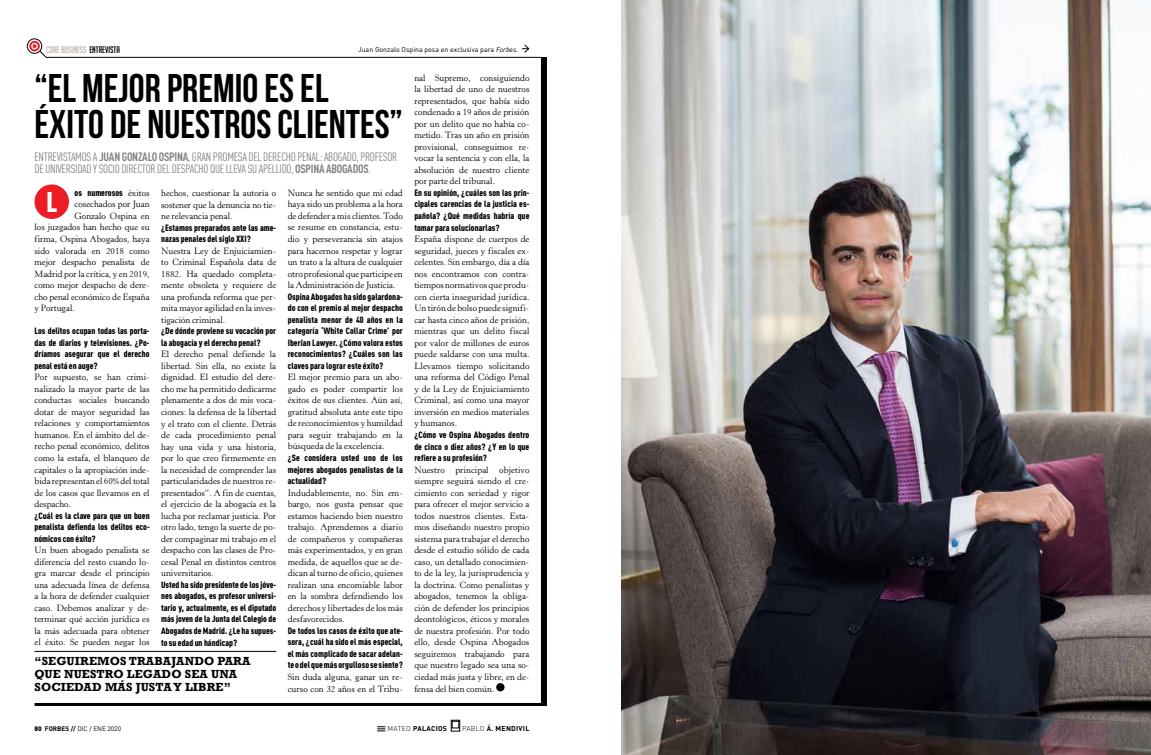
<style>
.page{position:relative;width:1151px;height:755px;background:#fff}
.page>*{position:absolute;margin:0;border:0;box-sizing:border-box;transform-origin:0 0}
.t1{font:700 40px/36px "Bebas Neue";color:#000}
.t2{font:900 28px "DIN Cond";color:#fff}
.t3{font:12px/12px "DIN Cond";letter-spacing:-.02em;color:#808285}
.t4{font:700 12px/13px "Rockwell";letter-spacing:.01em;color:#000}
.t5{font:9.3px "Big Noodle Titling";color:#bfb6ad}
.t6{font:9px/11.5px "Horley Old Style";color:#000;text-align:justify}
.t7{font:900 9px/11.5px "DIN Cond";color:#000;text-align:justify}
.t8{font:7px "DIN Pro";color:#000}
.t9{font:700 7px "DIN Pro";letter-spacing:.04em;color:#000}
.t10{font:6.5px "DIN Pro";color:#000}
.s1{color:#000}
.s2{font-family:"DIN";font-style:italic}
.s3{font-weight:700}
.s4{font-family:"Horley Old Style";font-weight:400}
.s5{font-weight:900}
.s6{font-weight:300}
</style>
<div class="page">
<img style="left:621px;top:0;width:530px;height:754px">
<div style="left:541px;top:57px;width:6px;height:646px;background:#000"></div>
<svg style="left:496px;top:682px;width:9px;height:9px"></svg>
<svg style="left:27px;top:39px;width:15px;height:14px"></svg>
<div style="left:27px;top:39px;width:15px;height:15px;border:1px solid #000;border-radius:50%"></div>
<div style="left:29px;top:41px;width:11px;height:10px;border:2px solid #ed1d24;border-radius:50%"></div>
<div style="left:35px;top:184px;width:34px;height:35px;background:#ed1d24;border-radius:50%"></div>
<svg style="left:377px;top:726px;width:8px;height:4px"></svg>
<div style="left:451px;top:719px;width:9px;height:11px;border:1px solid #000"></div>
<div style="left:452px;top:720px;width:7px;height:7px;border:1px solid #000"></div>
<svg style="left:33px;top:43px;width:508px;height:15px"></svg>
<hr style="left:35px;top:702px;width:512px;height:3px;background:#000">
<hr style="left:35px;top:650px;width:241px;height:1px;background:#000">
<p class="t5" style="left:46px;top:44px;width:75px">CORE BUSINESS <span class="s1">ENTREVISTA</span></p>
<p class="t8" style="left:358px;top:44px;width:162px">Juan Gonzalo Ospina posa en exclusiva para <span class="s2">Forbes</span>.</p>
<p class="t6" style="left:414px;top:72px;width:117px">nal Supremo, consiguiendo la libertad de uno de nuestros representados, que había sido condenado a 19 años de prisión por un delito que no había co&shy;metido. Tras un año en prisión provisional, conseguimos re&shy;vocar la sentencia y con ella, la absolución de nuestro cliente por parte del tribunal.</p>
<p class="t7" style="left:414px;top:186px;width:117px">En su opinión, ¿cuáles son las prin&shy;cipales carencias de la justicia es&shy;pañola? ¿Qué medidas habría que tomar para solucionarlas?</p>
<p class="t6" style="left:414px;top:233px;width:117px">España dispone de cuerpos de seguridad, jueces y fiscales ex&shy;celentes. Sin embargo, día a día nos encontramos con contra&shy;tiempos normativos que produ&shy;cen cierta inseguridad jurídica.<br>Un tirón de bolso puede signifi&shy;car hasta cinco años de prisión, mientras que un delito fiscal por valor de millones de euros puede saldarse con una multa.<br>Llevamos tiempo solicitando una reforma del Código Penal y de la Ley de Enjuiciamiento Criminal, así como una mayor inversión en medios materiales y humanos.</p>
<p class="t7" style="left:414px;top:428px;width:117px">¿Cómo ve Ospina Abogados dentro de cinco o diez años? ¿Y en lo que refiere a su profesión?</p>
<p class="t6" style="left:414px;top:463px;width:117px">Nuestro principal objetivo siempre seguirá siendo el cre&shy;cimiento con seriedad y rigor para ofrecer el mejor servicio a todos nuestros clientes. Esta&shy;mos diseñando nuestro propio sistema para trabajar el derecho desde el estudio sólido de cada caso, un detallado conocimien&shy;to de la ley, la jurisprudencia y la doctrina. Como penalistas y abogados, tenemos la obliga&shy;ción de defender los principios deontológicos, éticos y morales de nuestra profesión. Por todo ello, desde Ospina Abogados seguiremos trabajando para que nuestro legado sea una so&shy;ciedad más justa y libre, en de&shy;fensa del bien común.</p>
<h1 class="t1" style="left:35px;top:70px;width:370px">“EL MEJOR PREMIO ES EL<br>ÉXITO DE NUESTROS CLIENTES”</h1>
<h3 class="t3" style="left:35px;top:150px;width:364px">ENTREVISTAMOS A <span class="s3">JUAN GONZALO OSPINA</span>, GRAN PROMESA DEL DERECHO PENAL: ABOGADO, PROFESOR<br>DE UNIVERSIDAD Y SOCIO DIRECTOR DEL DESPACHO QUE LLEVA SU APELLIDO, <span class="s3">OSPINA ABOGADOS</span>.</h3>
<p class="t6" style="left:288px;top:187px;width:117px">Nunca he sentido que mi edad haya sido un problema a la hora de defender a mis clientes. Todo se resume en constancia, estu&shy;dio y perseverancia sin atajos para hacernos respetar y lograr un trato a la altura de cualquier otro profesional que participe en la Administración de Justicia.</p>
<p class="t7" style="left:288px;top:290px;width:117px">Ospina Abogados ha sido galardona&shy;do con el premio al mejor despacho penalista menor de 40 años en la categoría ‘White Collar Crime’ por Iberian Lawyer. ¿Cómo valora estos reconocimientos? ¿Cuáles son las claves para lograr este éxito?</p>
<p class="t6" style="left:288px;top:371px;width:117px">El mejor premio para un abo&shy;gado es poder compartir los éxitos de sus clientes. Aún así, gratitud absoluta ante este tipo de reconocimientos y humildad para seguir trabajando en la búsqueda de la excelencia.</p>
<p class="t7" style="left:288px;top:451px;width:117px">¿Se considera usted uno de los mejores abogados penalistas de la actualidad?</p>
<p class="t6" style="left:288px;top:486px;width:117px">Indudablemente, no. Sin em&shy;bargo, nos gusta pensar que estamos haciendo bien nuestro trabajo. Aprendemos a diario de compañeros y compañeras más experimentados, y en gran medida, de aquellos que se de&shy;dican al turno de oficio, quienes realizan una encomiable labor en la sombra defendiendo los derechos y libertades de los más desfavorecidos.</p>
<p class="t7" style="left:288px;top:624px;width:117px">De todos los casos de éxito que ate&shy;sora, ¿cuál ha sido el más especial, el más complicado de sacar adelan&shy;te o del que más orgulloso se siente?</p>
<p class="t6" style="left:288px;top:671px;width:117px">Sin duda alguna, ganar un re&shy;curso con 32 años en el Tribu-</p>
<p class="t7" style="left:75px;top:186px;width:76px">os numerosos <span class="s4">éxitos</span></p>
<p class="t6" style="left:75px;top:199px;width:76px">cosechados por Juan</p>
<p class="t6" style="left:75px;top:210px;width:76px">Gonzalo Ospina en</p>
<p class="t6" style="left:35px;top:222px;width:117px">los juzgados han hecho que su</p>
<p class="t6" style="left:35px;top:233px;width:117px">firma, Ospina Abogados, haya</p>
<p class="t6" style="left:35px;top:245px;width:117px">sido valorada en 2018 como</p>
<p class="t6" style="left:35px;top:256px;width:117px">mejor despacho penalista de</p>
<p class="t6" style="left:35px;top:268px;width:117px">Madrid por la crítica, y en 2019,</p>
<p class="t6" style="left:35px;top:279px;width:117px">como mejor despacho de dere-</p>
<p class="t6" style="left:35px;top:291px;width:117px">cho penal económico de España</p>
<p class="t6" style="left:35px;top:302px;width:42px">y Portugal.</p>
<p class="t7" style="left:35px;top:325px;width:117px">Los delitos ocupan todas las porta&shy;das de diarios y televisiones. ¿Po&shy;dríamos asegurar que el derecho penal está en auge?</p>
<p class="t6" style="left:35px;top:371px;width:117px">Por supuesto, se han crimi&shy;nalizado la mayor parte de las conductas sociales buscando dotar de mayor seguridad las relaciones y comportamientos humanos. En el ámbito del de&shy;recho penal económico, delitos como la estafa, el blanqueo de capitales o la apropiación inde&shy;bida representan el 60% del total de los casos que llevamos en el despacho.</p>
<p class="t7" style="left:35px;top:509px;width:117px">¿Cuál es la clave para que un buen penalista defienda los delitos eco&shy;nómicos con éxito?</p>
<p class="t6" style="left:35px;top:544px;width:117px">Un buen abogado penalista se diferencia del resto cuando lo&shy;gra marcar desde el principio una adecuada línea de defensa a la hora de defender cualquier caso. Debemos analizar y de&shy;terminar qué acción jurídica es la más adecuada para obtener el éxito. Se pueden negar los</p>
<p class="t6" style="left:161px;top:187px;width:117px">hechos, cuestionar la autoría o sostener que la denuncia no tie&shy;ne relevancia penal.</p>
<p class="t7" style="left:161px;top:221px;width:117px">¿Estamos preparados ante las ame&shy;nazas penales del siglo XXI?</p>
<p class="t6" style="left:161px;top:245px;width:117px">Nuestra Ley de Enjuiciamien&shy;to Criminal Española data de 1882. Ha quedado completa&shy;mente obsoleta y requiere de una profunda reforma que per&shy;mita mayor agilidad en la inves&shy;tigación criminal.</p>
<p class="t7" style="left:161px;top:325px;width:117px">¿De dónde proviene su vocación por la abogacía y el derecho penal?</p>
<p class="t6" style="left:161px;top:348px;width:117px">El derecho penal defiende la libertad. Sin ella, no existe la dignidad. El estudio del dere&shy;cho me ha permitido dedicarme plenamente a dos de mis voca&shy;ciones: la defensa de la libertad y el trato con el cliente. Detrás de cada procedimiento penal hay una vida y una historia, por lo que creo firmemente en la necesidad de comprender las particularidades de nuestros re&shy;presentados”. A fin de cuentas, el ejercicio de la abogacía es la lucha por reclamar justicia. Por otro lado, tengo la suerte de po&shy;der compaginar mi trabajo en el despacho con las clases de Pro&shy;cesal Penal en distintos centros universitarios.</p>
<p class="t7" style="left:161px;top:578px;width:117px">Usted ha sido presidente de los jóve&shy;nes abogados, es profesor universi&shy;tario y, actualmente, es el diputado más joven de la Junta del Colegio de Abogados de Madrid. ¿Le ha supues&shy;to su edad un hándicap?</p>
<h2 class="t2" style="left:46px;top:184px;width:13px">L</h2>
<h3 class="t4" style="left:35px;top:654px;width:218px">“SEGUIREMOS TRABAJANDO PARA<br>QUE NUESTRO LEGADO SEA UNA<br>SOCIEDAD MÁS JUSTA Y LIBRE”</h3>
<p class="t10" style="left:35px;top:723px;width:88px"><span class="s5">80</span> <span class="s3">FORBES //</span> DIC / ENE 2020</p>
<p class="t9" style="left:388px;top:723px;width:61px"><span class="s6">MATEO</span> PALACIOS</p>
<p class="t9" style="left:462px;top:723px;width:69px"><span class="s6">PABLO</span> Á. MENDIVIL</p>
</div>
